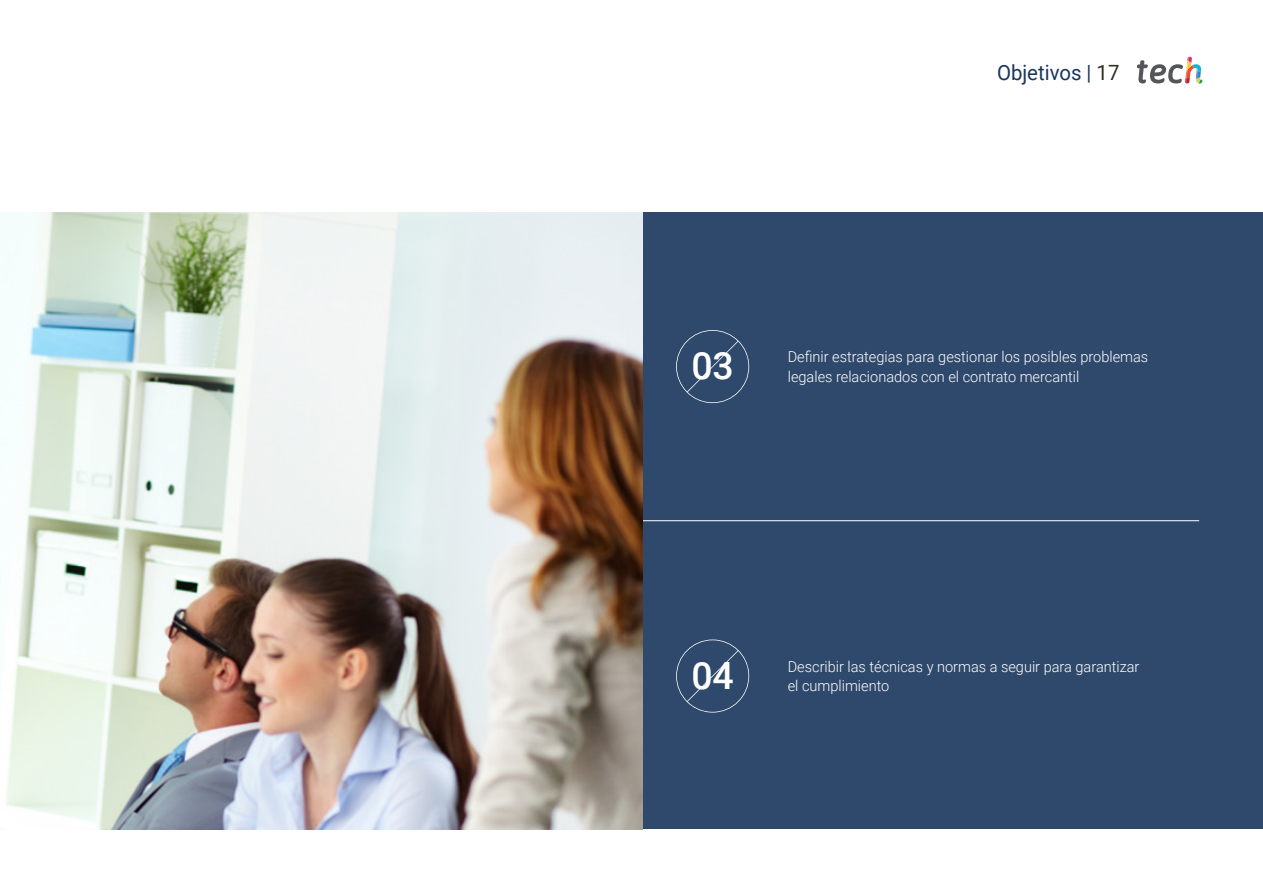
<style>
.page{position:relative;width:1263px;height:893px;background:#fff}
.page>*{position:absolute;margin:0;border:0;box-sizing:border-box;transform-origin:0 0}
.t1{font:500 37.5px "Roboto";color:#fff}
.t2{font:21px "Roboto";color:#1a355c}
.t3{font:300 15px "Roboto";color:#fff}
.s1{color:#312e20}
</style>
<div class="page">
<svg style="left:1137px;top:57px;width:65px;height:27px"></svg>
<div style="left:642px;top:213px;width:621px;height:616px;background:#2e496b"></div>
<svg style="left:676px;top:330px;width:73px;height:73px"></svg>
<svg style="left:676px;top:639px;width:73px;height:74px"></svg>
<hr style="left:0;top:520px;width:1199px;height:1px;background:#fff">
<img style="left:0;top:213px;width:642px;height:616px">
<h2 class="t2" style="left:997px;top:57px;width:124px">Objetivos | <span class="s1">17</span></h2>
<h1 class="t1" style="left:691px;top:340px;width:44px">03</h1>
<p class="t3" style="left:788px;top:347px;width:362px">Definir estrategias para gestionar los posibles problemas</p>
<p class="t3" style="left:788px;top:366px;width:293px">legales relacionados con el contrato mercantil</p>
<h1 class="t1" style="left:691px;top:649px;width:44px">04</h1>
<p class="t3" style="left:788px;top:656px;width:353px">Describir las técnicas y normas a seguir para garantizar</p>
<p class="t3" style="left:788px;top:676px;width:103px">el cumplimiento</p>
</div>
